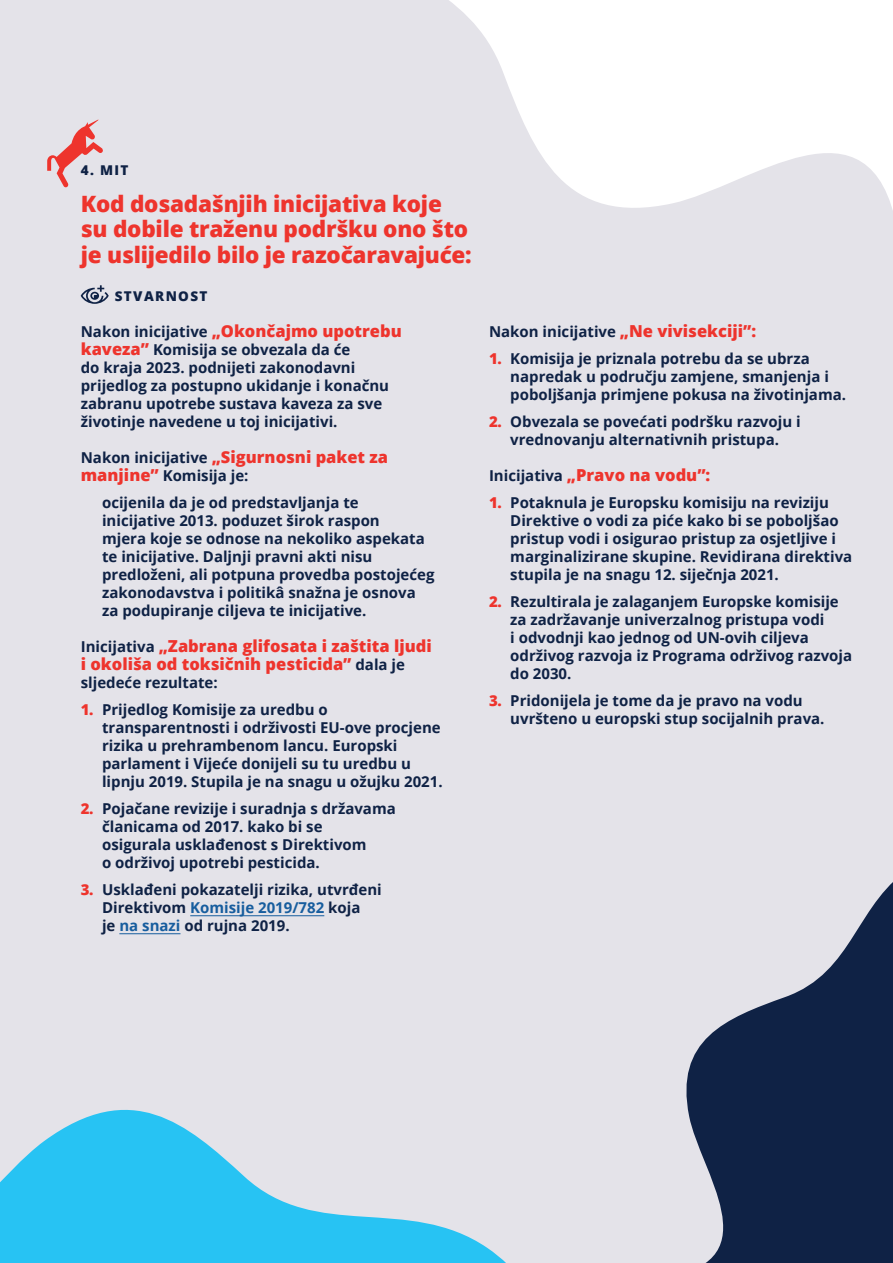
<style>
.page{position:relative;width:893px;height:1263px;background:#e4e3e9}
.page>*{position:absolute;margin:0;border:0;box-sizing:border-box;transform-origin:0 0}
.t1{font:800 22.5px/25.5px "Open Sans";letter-spacing:-.01em;color:#ee342d}
.t2{font:800 16.5px/18px "Open Sans";color:#ee342d}
.t3{font:700 15px/18px "Open Sans";color:#0f2245}
.t4{font:800 13.5px "Open Sans";letter-spacing:.1em;color:#0f2245}
.s1{font-weight:700;font-size:15px;color:#0f2245}
.s2{font-weight:800;font-size:16.5px;color:#ee342d}
.s3{font-weight:800;color:#ee342d}
.s4{color:#175d9e}
</style>
<div class="page">
<svg style="left:0;top:1077px;width:525px;height:186px;background:#90d4ed"></svg>
<svg style="left:553px;top:865px;width:340px;height:398px;background:#8f95a7"></svg>
<svg style="left:327px;top:0;width:566px;height:343px;fill:#e4e3e9"></svg>
<hr style="left:190px;top:915px;width:134px;height:1px;background:#175d9e">
<hr style="left:119px;top:933px;width:61px;height:1px;background:#175d9e">
<svg style="left:81px;top:285px;width:28px;height:19px"></svg>
<svg style="left:47px;top:120px;width:56px;height:68px;background:#e6b5b8"></svg>
<p class="t4" style="left:81px;top:159px;width:49px">4. MIT</p>
<p class="t1" style="left:81px;top:190px;width:392px">Kod dosadašnjih inicijativa koje su dobile traženu podršku ono što je uslijedilo bilo je razočaravajuće:</p>
<p class="t4" style="left:115px;top:285px;width:94px">STVARNOST</p>
<p class="t2" style="left:81px;top:321px;width:322px"><span class="s1">Nakon inicijative</span> „Okončajmo upotrebu</p>
<p class="t3" style="left:81px;top:340px;width:310px"><span class="s2">kaveza”</span> Komisija se obvezala da će<br>do kraja 2023. podnijeti zakonodavni prijedlog za postupno ukidanje i konačnu zabranu upotrebe sustava kaveza za sve životinje navedene u toj inicijativi.</p>
<p class="t2" style="left:81px;top:447px;width:309px"><span class="s1">Nakon inicijative</span> „Sigurnosni paket za</p>
<p class="t3" style="left:81px;top:466px;width:169px"><span class="s2">manjine”</span> Komisija je:</p>
<p class="t3" style="left:102px;top:493px;width:334px">ocijenila da je od predstavljanja te inicijative 2013. poduzet širok raspon<br>mjera koje se odnose na nekoliko aspekata te inicijative. Daljnji pravni akti nisu predloženi, ali potpuna provedba postojećeg zakonodavstva i politikâ snažna je osnova za podupiranje ciljeva te inicijative.</p>
<p class="t2" style="left:81px;top:636px;width:352px"><span class="s1">Inicijativa</span> „Zabrana glifosata i zaštita ljudi i okoliša od toksičnih pesticida” <span class="s1">dala je</span></p>
<p class="t3" style="left:81px;top:673px;width:138px">sljedeće rezultate:</p>
<p class="t3" style="left:102px;top:700px;width:342px;text-indent:-21px"><span class="s3">1.</span> Prijedlog Komisije za uredbu o transparentnosti i održivosti EU-ove procjene rizika u prehrambenom lancu. Europski parlament i Vijeće donijeli su tu uredbu u lipnju 2019. Stupila je na snagu u ožujku 2021.</p>
<p class="t3" style="left:102px;top:799px;width:295px;text-indent:-21px"><span class="s3">2.</span> Pojačane revizije i suradnja s državama članicama od 2017. kako bi se<br>osigurala usklađenost s Direktivom<br>o održivoj upotrebi pesticida.</p>
<p class="t3" style="left:102px;top:880px;width:281px;text-indent:-21px"><span class="s3">3.</span> Usklađeni pokazatelji rizika, utvrđeni<br>Direktivom <span class="s4">Komisije 2019/782</span> koja<br>je <span class="s4">na snazi</span> od rujna 2019.</p>
<p class="t3" style="left:489px;top:322px;width:269px">Nakon inicijative <span class="s2">„Ne vivisekciji”:</span></p>
<p class="t3" style="left:510px;top:349px;width:337px;text-indent:-21px"><span class="s3">1.</span> Komisija je priznala potrebu da se ubrza napredak u području zamjene, smanjenja i poboljšanja primjene pokusa na životinjama.</p>
<p class="t3" style="left:489px;top:412px;width:313px;text-align:center"><span class="s3">2.</span> Obvezala se povećati podršku razvoju i vrednovanju alternativnih pristupa.</p>
<p class="t2" style="left:489px;top:465px;width:223px"><span class="s1">Inicijativa</span> „Pravo na vodu”:</p>
<p class="t3" style="left:510px;top:493px;width:344px;text-indent:-21px"><span class="s3">1.</span> Potaknula je Europsku komisiju na reviziju Direktive o vodi za piće kako bi se poboljšao pristup vodi i osigurao pristup za osjetljive i marginalizirane skupine. Revidirana direktiva stupila je na snagu 12. siječnja 2021.</p>
<p class="t3" style="left:510px;top:592px;width:343px;text-indent:-21px"><span class="s3">2.</span> Rezultirala je zalaganjem Europske komisije za zadržavanje univerzalnog pristupa vodi<br>i odvodnji kao jednog od UN-ovih ciljeva održivog razvoja iz Programa održivog razvoja do 2030.</p>
<p class="t3" style="left:510px;top:691px;width:316px;text-indent:-21px"><span class="s3">3.</span> Pridonijela je tome da je pravo na vodu uvršteno u europski stup socijalnih prava.</p>
</div>
